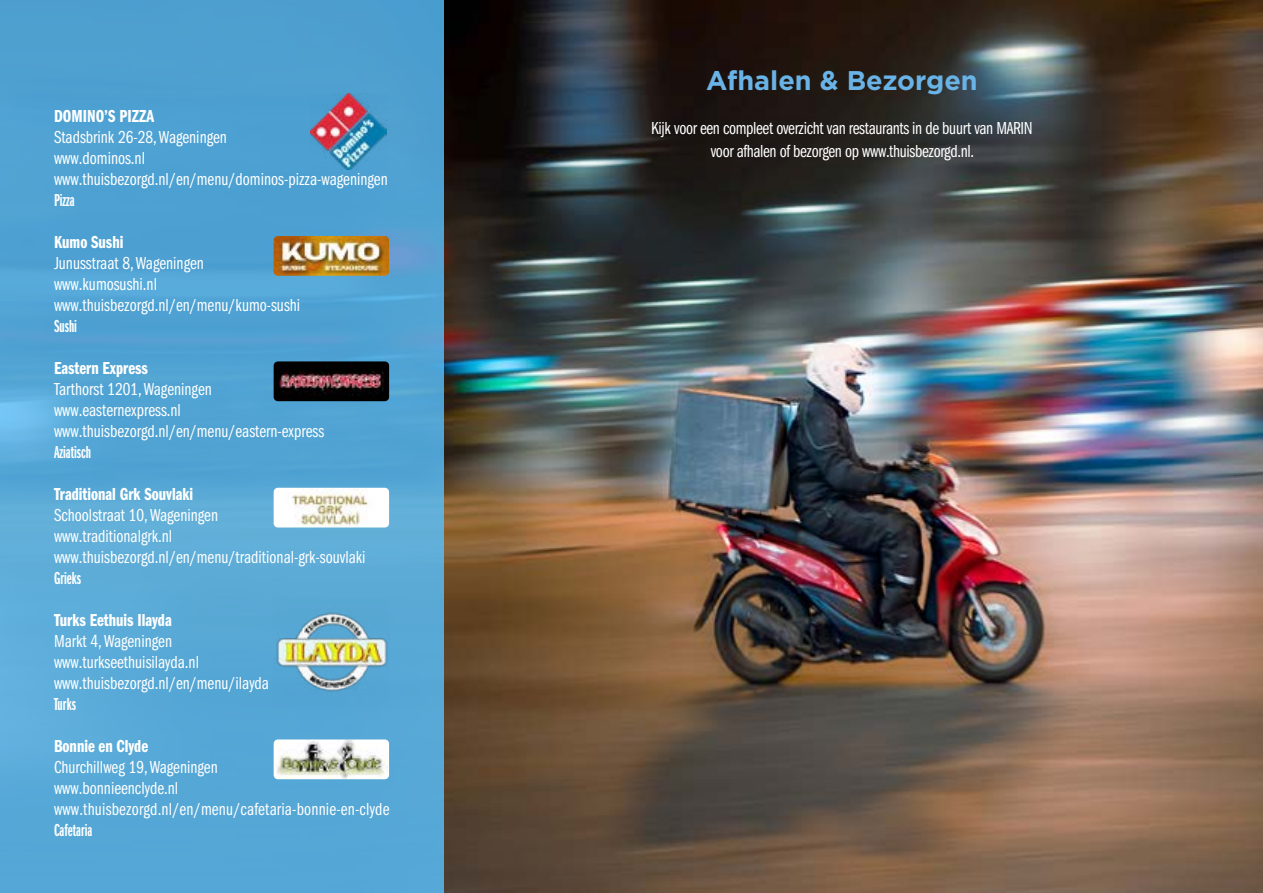
<style>
.page{position:relative;width:1263px;height:893px;background:#fff}
.page>*{position:absolute;margin:0;border:0;box-sizing:border-box;transform-origin:0 0}
.t1{font:700 27px "Gotham";color:#69b3e7}
.t2{font:18px/21px "ITC Franklin Gothic Std Bk Cp";color:#fff}
.t3{font:18px/22.5px "ITC Franklin Gothic Std Bk Cp";letter-spacing:-.02em;color:#fff;text-align:center}
.t4{font:18px "ITC Franklin Gothic Std Dm Cp";color:#fff}
.t5{font:18px "ITC Franklin Gothic Std Dm X Cp";color:#fff}
</style>
<div class="page">
<img style="left:443px;top:0;width:820px;height:893px">
<div style="left:0;top:0;width:443px;height:893px;background:linear-gradient(to right,#55a7d6,#52a3d3)"></div>
<img style="left:274px;top:597px;width:115px;height:110px">
<img style="left:274px;top:488px;width:115px;height:39px">
<img style="left:274px;top:361px;width:115px;height:40px">
<img style="left:274px;top:236px;width:115px;height:40px">
<img style="left:274px;top:739px;width:115px;height:40px">
<img style="left:310px;top:93px;width:77px;height:77px">
<p class="t4" style="left:54px;top:106px;width:102px">DOMINO’S PIZZA</p>
<p class="t2" style="left:54px;top:127px;width:335px">Stadsbrink 26-28, Wageningen<br>www.dominos.nl www.thuisbezorgd.nl/en/menu/dominos-pizza-wageningen</p>
<p class="t5" style="left:54px;top:190px;width:22px">Pizza</p>
<p class="t4" style="left:54px;top:232px;width:71px">Kumo Sushi</p>
<p class="t2" style="left:54px;top:253px;width:248px">Junusstraat 8, Wageningen www.kumosushi.nl www.thuisbezorgd.nl/en/menu/kumo-sushi</p>
<p class="t5" style="left:54px;top:316px;width:25px">Sushi</p>
<p class="t4" style="left:54px;top:358px;width:96px">Eastern Express</p>
<p class="t2" style="left:54px;top:379px;width:272px">Tarthorst 1201, Wageningen www.easternexpress.nl www.thuisbezorgd.nl/en/menu/eastern-express</p>
<p class="t5" style="left:54px;top:442px;width:39px">Aziatisch</p>
<p class="t4" style="left:54px;top:484px;width:141px">Traditional Grk Souvlaki</p>
<p class="t2" style="left:54px;top:505px;width:313px">Schoolstraat 10, Wageningen<br>www.traditionalgrk.nl www.thuisbezorgd.nl/en/menu/traditional-grk-souvlaki</p>
<p class="t5" style="left:54px;top:568px;width:28px">Grieks</p>
<p class="t4" style="left:54px;top:610px;width:119px">Turks Eethuis Ilayda</p>
<p class="t2" style="left:54px;top:631px;width:216px">Markt 4, Wageningen www.turkseethuisilayda.nl www.thuisbezorgd.nl/en/menu/ilayda</p>
<p class="t5" style="left:54px;top:694px;width:23px">Turks</p>
<p class="t4" style="left:54px;top:736px;width:96px">Bonnie en Clyde</p>
<p class="t2" style="left:54px;top:757px;width:337px">Churchillweg 19, Wageningen<br>www.bonnieenclyde.nl www.thuisbezorgd.nl/en/menu/cafetaria-bonnie-en-clyde</p>
<p class="t5" style="left:54px;top:820px;width:40px">Cafetaria</p>
<h1 class="t1" style="left:706px;top:63px;width:273px">Afhalen &amp; Bezorgen</h1>
<p class="t3" style="left:651px;top:117px;width:383px">Kijk voor een compleet overzicht van restaurants in de buurt van MARIN voor afhalen of bezorgen op www.thuisbezorgd.nl.</p>
</div>
